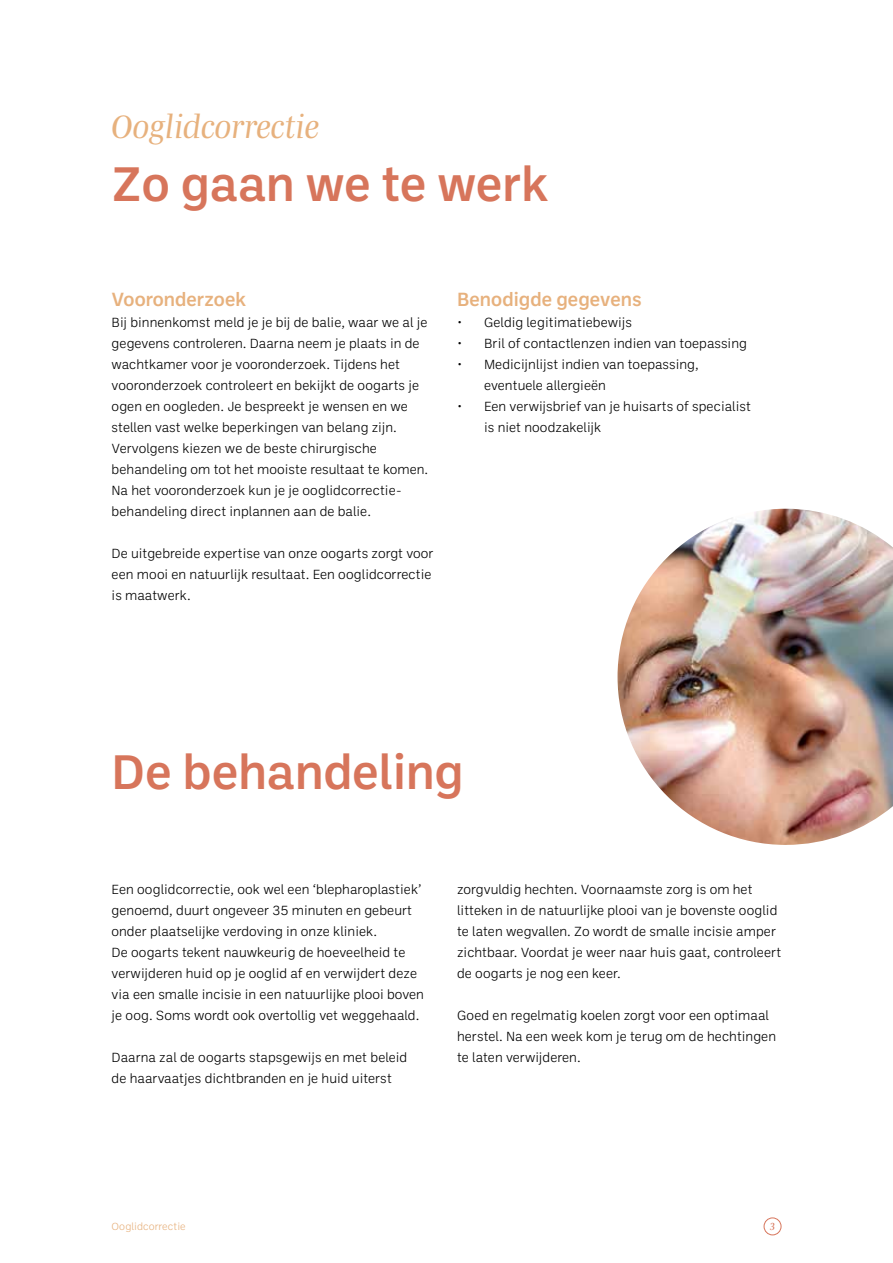
<style>
.page{position:relative;width:893px;height:1263px;background:#fff}
.page>*{position:absolute;margin:0;border:0;box-sizing:border-box;transform-origin:0 0}
.t1{font:500 49.5px "Ballinger";color:#d7755b}
.t2{font:italic 33px "Mencken Std";color:#e7b17d}
.t3{font:500 19.5px "Ballinger";color:#e7b17d}
.t4{font:300 13.5px/21px "Ballinger";color:#000}
.t5{font:300 10.5px "Ballinger";color:#e7b17d}
.t6{font:italic 10.5px "Mencken Std";color:#d7755b}
</style>
<div class="page">
<img style="left:617px;top:509px;width:276px;height:336px">
<div style="left:764px;top:1217px;width:17px;height:18px;border:1px solid #d7755b;border-radius:50%"></div>
<h2 class="t2" style="left:112px;top:108px;width:209px">Ooglidcorrectie</h2>
<h1 class="t1" style="left:112px;top:150px;width:438px">Zo gaan we te werk</h1>
<h3 class="t3" style="left:112px;top:286px;width:136px">Vooronderzoek</h3>
<p class="t4" style="left:112px;top:311px;width:318px">Bij binnenkomst meld je je bij de balie, waar we al je gegevens controleren. Daarna neem je plaats in de wachtkamer voor je vooronderzoek. Tijdens het vooronderzoek controleert en bekijkt de oogarts je ogen en oogleden. Je bespreekt je wensen en we stellen vast welke beperkingen van belang zijn.<br>Vervolgens kiezen we de beste chirurgische behandeling om tot het mooiste resultaat te komen.<br>Na het vooronderzoek kun je je ooglidcorrectie&shy;behandeling direct inplannen aan de balie.</p>
<p class="t4" style="left:112px;top:542px;width:323px">De uitgebreide expertise van onze oogarts zorgt voor een mooi en natuurlijk resultaat. Een ooglidcorrectie is maatwerk.</p>
<h3 class="t3" style="left:457px;top:286px;width:186px">Benodigde gegevens</h3>
<p class="t4" style="left:457px;top:311px;width:176px">• Geldig legitimatiebewijs</p>
<p class="t4" style="left:457px;top:332px;width:291px">• Bril of contactlenzen indien van toepassing</p>
<p class="t4" style="left:484px;top:353px;width:216px;text-indent:-27px">• Medicijnlijst indien van toepassing, eventuele allergieën</p>
<p class="t4" style="left:484px;top:395px;width:268px;text-indent:-27px">• Een verwijsbrief van je huisarts of specialist is niet noodzakelijk</p>
<h1 class="t1" style="left:112px;top:738px;width:354px">De behandeling</h1>
<p class="t4" style="left:112px;top:878px;width:314px">Een ooglidcorrectie, ook wel een ‘blepharoplastiek’ genoemd, duurt ongeveer 35 minuten en gebeurt onder plaatselijke verdoving in onze kliniek.<br>De oogarts tekent nauwkeurig de hoeveelheid te verwijderen huid op je ooglid af en verwijdert deze via een smalle incisie in een natuurlijke plooi boven je oog. Soms wordt ook overtollig vet weggehaald.</p>
<p class="t4" style="left:112px;top:1046px;width:297px">Daarna zal de oogarts stapsgewijs en met beleid de haarvaatjes dichtbranden en je huid uiterst</p>
<p class="t4" style="left:457px;top:878px;width:326px">zorgvuldig hechten. Voornaamste zorg is om het litteken in de natuurlijke plooi van je bovenste ooglid te laten wegvallen. Zo wordt de smalle incisie amper zichtbaar. Voordat je weer naar huis gaat, controleert de oogarts je nog een keer.</p>
<p class="t4" style="left:457px;top:1004px;width:320px">Goed en regelmatig koelen zorgt voor een optimaal herstel. Na een week kom je terug om de hechtingen te laten verwijderen.</p>
<p class="t5" style="left:112px;top:1219px;width:76px">Ooglidcorrectie</p>
<p class="t6" style="left:770px;top:1220px;width:7px">3</p>
</div>
